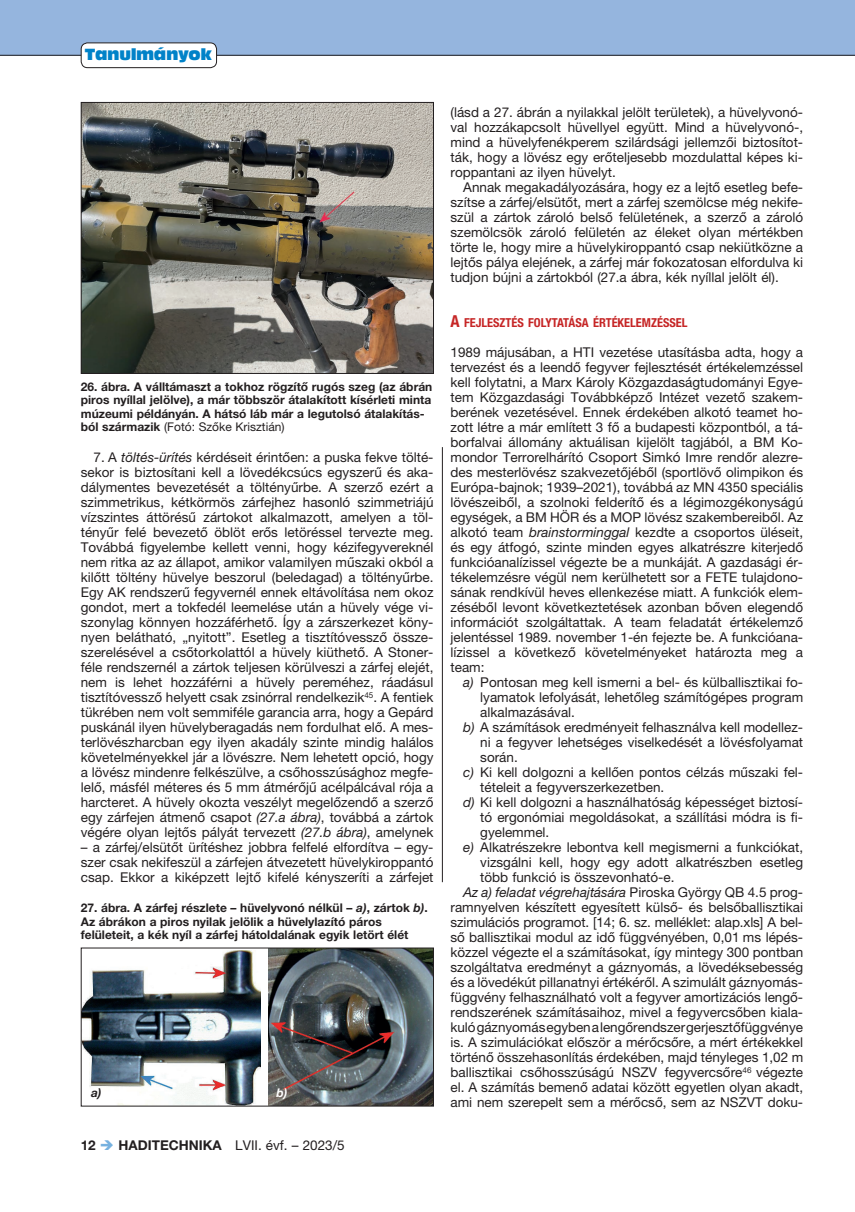
<style>
.page{position:relative;width:855px;height:1212px;background:#fff}
.page>*{position:absolute;margin:0;border:0;box-sizing:border-box;transform-origin:0 0}
.t1{font:15px "Antique Olive Compact";letter-spacing:-.02em;color:#0082c8}
.t2{font:13.5px/15px "Helvetica Neue LT Pro";color:#231f20;text-align:justify}
.t3{font:italic 13.5px "Helvetica Neue LT Pro";color:#231f20}
.t4{font:700 condensed 12.3px "Helvetica Neue LT Pro";color:#c62626}
.t5{font:700 12px/13.5px "Helvetica Neue LT Pro";color:#231f20}
.t6{font:italic 700 12px "Helvetica Neue LT Pro";color:#231f20}
.t7{font:italic 700 12px "Helvetica Neue LT Pro";color:#fff}
.s1{font-weight:400}
.s2{font-style:italic}
.s3{font-weight:700}
.s4{color:#76b1df}
.s5{font-size:16.5px}
.s6{font-style:normal}
</style>
<div class="page">
<div style="left:0;top:0;width:855px;height:55px;background:#95b5de"></div>
<hr style="left:0;top:55px;width:855px;height:1px;background:#231f20">
<div style="left:81px;top:43px;width:135px;height:25px;background:#fff;border-radius:6px"></div>
<div style="left:81px;top:43px;width:136px;height:25px;border:1px solid #231f20;border-radius:6px"></div>
<img style="left:83px;top:104px;width:349px;height:268px">
<div style="left:81px;top:102px;width:353px;height:272px;border:1px solid #231f20"></div>
<img style="left:83px;top:951px;width:177px;height:153px">
<img style="left:268px;top:949px;width:164px;height:155px">
<div style="left:81px;top:947px;width:353px;height:159px;border:1px solid #231f20"></div>
<hr style="left:442px;top:447px;width:1px;height:435px;background:#231f20">
<p class="t1" style="left:85px;top:44px;width:129px">Tanulmányok</p>
<p class="t5" style="left:81px;top:380px;width:353px">26. ábra. A válltámaszt a tokhoz rögzítő rugós szeg (az ábrán piros nyíllal jelölve), a már többször átalakított kísérleti minta múzeumi példányán. A hátsó láb már a legutolsó átalakítás&shy;ból származik <span class="s1">(Fotó: Szőke Krisztián)</span></p>
<p class="t2" style="left:81px;top:450px;width:354px;text-indent:13px">7. A <span class="s2">töltés-ürítés</span> kérdéseit érintően: a puska fekve tölté&shy;sekor is biztosítani kell a lövedékcsúcs egyszerű és aka&shy;dálymentes bevezetését a töltényűrbe. A szerző ezért a szimmetrikus, kétkörmös zárfejhez hasonló szimmetriájú vízszintes áttörésű zártokot alkalmazott, amelyen a töl&shy;tényűr felé bevezető öblöt erős letöréssel tervezte meg.<br>Továbbá figyelembe kellett venni, hogy kézifegyvereknél nem ritka az az állapot, amikor valamilyen műszaki okból a kilőtt töltény hüvelye beszorul (beledagad) a töltényűrbe.<br>Egy AK rendszerű fegyvernél ennek eltávolítása nem okoz gondot, mert a tokfedél leemelése után a hüvely vége vi&shy;szonylag könnyen hozzáférhető. Így a zárszerkezet kön - nyen belátható, „nyitott”. Esetleg a tisztítóvessző össze&shy;szerelésével a csőtorkolattól a hüvely kiüthető. A Stoner&shy;féle rendszernél a zártok teljesen körülveszi a zárfej elejét, nem is lehet hozzáférni a hüvely pereméhez, ráadásul tisztítóvessző helyett csak zsinórral rendelkezik<sup>45</sup>. A fentiek tükrében nem volt semmiféle garancia arra, hogy a Gepárd puskánál ilyen hüvelyberagadás nem fordulhat elő. A mes&shy;terlövészharcban egy ilyen akadály szinte mindig halálos követelményekkel jár a lövészre. Nem lehetett opció, hogy a lövész mindenre felkészülve, a csőhosszúsághoz megfe&shy;lelő, másfél méteres és 5 mm átmérőjű acélpálcával rója a harcteret. A hüvely okozta veszélyt megelőzendő a szerző egy zárfejen átmenő csapot <span class="s2">(27.a ábra)</span>, továbbá a zártok végére olyan lejtős pályát tervezett <span class="s2">(27.b ábra)</span>, amelynek</p>
<p class="t2" style="left:81px;top:840px;width:354px">– a zárfej/elsütőt ürítéshez jobbra felfelé elfordítva – egy&shy;szer csak nekifeszül a zárfejen átvezetett hüvelykiroppantó csap. Ekkor a kiképzett lejtő kifelé kényszeríti a zárfejet</p>
<p class="t5" style="left:81px;top:901px;width:348px">27. ábra. A zárfej részlete – hüvelyvonó nélkül – <span class="s2">a)</span>, zártok <span class="s2">b)</span>.<br>Az ábrákon a piros nyilak jelölik a hüvelylazító páros felületeit, a kék nyíl a zárfej hátoldalának egyik letört élét</p>
<p class="t6" style="left:91px;top:1085px;width:12px">a)</p>
<p class="t7" style="left:276px;top:1085px;width:12px">b)</p>
<p class="t2" style="left:81px;top:1137px;width:265px"><span class="s3">12</span> <span class="s4">➔</span> <span class="s3">HADITECHNIKA</span> LVII. évf. – 2023/5</p>
<p class="t2" style="left:450px;top:105px;width:354px">(lásd a 27. ábrán a nyilakkal jelölt területek), a hüvelyvonó&shy;val hozzákapcsolt hüvellyel együtt. Mind a hüvelyvonó-, mind a hüvelyfenékperem szilárdsági jellemzői biztosítot&shy;ták, hogy a lövész egy erőteljesebb mozdulattal képes ki&shy;roppantani az ilyen hüvelyt.</p>
<p class="t2" style="left:450px;top:180px;width:354px;text-indent:13px">Annak megakadályozására, hogy ez a lejtő esetleg befe&shy;szítse a zárfej/elsütőt, mert a zárfej szemölcse még nekife&shy;szül a zártok zároló belső felületének, a szerző a zároló szemölcsök zároló felületén az éleket olyan mértékben törte le, hogy mire a hüvelykiroppantó csap nekiütközne a lejtős pálya elejének, a zárfej már fokozatosan elfordulva ki tudjon bújni a zártokból (27.a ábra, kék nyíllal jelölt él).</p>
<p class="t4" style="left:450px;top:315px;width:238px"><span class="s5">A</span> FEJLESZTÉS FOLYTATÁSA ÉRTÉKELEMZÉSSEL</p>
<p class="t2" style="left:450px;top:345px;width:354px">1989 májusában, a HTI vezetése utasításba adta, hogy a tervezést és a leendő fegyver fejlesztését értékelemzéssel kell folytatni, a Marx Károly Közgazdaságtudományi Egye&shy;tem Közgazdasági Továbbképző Intézet vezető szakem&shy;berének vezetésével. Ennek érdekében alkotó teamet ho&shy;zott létre a már említett 3 fő a budapesti központból, a tá&shy;borfalvai állomány aktuálisan kijelölt tagjából, a BM Ko&shy;mondor Terrorelhárító Csoport Simkó Imre rendőr alezre&shy;des mesterlövész szakvezetőjéből (sportlövő olimpikon és Európa-bajnok; 1939–2021), továbbá az MN 4350 speciális lövészeiből, a szolnoki felderítő és a légimozgékonyságú egységek, a BM HÖR és a MOP lövész szakembereiből. Az alkotó team <span class="s2">brainstorminggal</span> kezdte a csoportos üléseit, és egy átfogó, szinte minden egyes alkatrészre kiterjedő funkcióanalízissel végezte be a munkáját. A gazdasági ér&shy;tékelemzésre végül nem kerülhetett sor a FETE tulajdono&shy;sának rendkívül heves ellenkezése miatt. A funkciók elem&shy;zéséből levont következtetések azonban bőven elegendő információt szolgáltattak. A team feladatát értékelemző jelentéssel 1989. november 1-én fejezte be. A funkcióana&shy;lízissel a következő követelményeket határozta meg a team:</p>
<p class="t2" style="left:463px;top:675px;width:341px"><span class="s2">a)</span> Pontosan meg kell ismerni a bel- és külballisztikai fo-</p>
<p class="t2" style="left:480px;top:690px;width:324px">lyamatok lefolyását, lehetőleg számítógépes program</p>
<p class="t2" style="left:480px;top:705px;width:96px">alkalmazásával.</p>
<p class="t2" style="left:463px;top:720px;width:341px"><span class="s2">b)</span> A számítások eredményeit felhasználva kell modellez-</p>
<p class="t2" style="left:480px;top:735px;width:324px">ni a fegyver lehetséges viselkedését a lövésfolyamat</p>
<p class="t2" style="left:480px;top:750px;width:39px">során.</p>
<p class="t2" style="left:463px;top:765px;width:341px"><span class="s2">c)</span> Ki kell dolgozni a kellően pontos célzás műszaki fel-</p>
<p class="t2" style="left:480px;top:780px;width:185px">tételeit a fegyverszerkezetben.</p>
<p class="t2" style="left:463px;top:795px;width:341px"><span class="s2">d)</span> Ki kell dolgozni a használhatóság képességet biztosí-</p>
<p class="t2" style="left:480px;top:810px;width:324px">tó ergonómiai megoldásokat, a szállítási módra is fi-</p>
<p class="t2" style="left:480px;top:825px;width:71px">gyelemmel.</p>
<p class="t2" style="left:463px;top:840px;width:341px"><span class="s2">e)</span> Alkatrészekre lebontva kell megismerni a funkciókat,</p>
<p class="t2" style="left:480px;top:855px;width:324px">vizsgálni kell, hogy egy adott alkatrészben esetleg</p>
<p class="t2" style="left:480px;top:870px;width:196px">több funkció is összevonható-e.</p>
<p class="t3" style="left:463px;top:884px;width:341px">Az a) feladat végrehajtására <span class="s6">Piroska György QB 4.5 prog-</span></p>
<p class="t2" style="left:450px;top:900px;width:354px">ramnyelven készített egyesített külső- és belsőballisztikai</p>
<p class="t2" style="left:450px;top:915px;width:353px">szimulációs programot. [14; 6. sz. melléklet: alap.xls] A bel-</p>
<p class="t2" style="left:450px;top:930px;width:354px">ső ballisztikai modul az idő függvényében, 0,01 ms lépés-</p>
<p class="t2" style="left:450px;top:945px;width:354px">közzel végezte el a számításokat, így mintegy 300 pontban</p>
<p class="t2" style="left:450px;top:960px;width:354px">szolgáltatva eredményt a gáznyomás, a lövedéksebesség</p>
<p class="t2" style="left:450px;top:975px;width:353px">és a lövedékút pillanatnyi értékéről. A szimulált gáznyomás-</p>
<p class="t2" style="left:450px;top:990px;width:354px">függvény felhasználható volt a fegyver amortizációs lengő-</p>
<p class="t2" style="left:450px;top:1004px;width:354px">rendszerének számításaihoz, mivel a fegyvercsőben kiala-</p>
<p class="t2" style="left:450px;top:1019px;width:354px">kuló gáznyomás egyben a lengőrendszer gerjesztőfüggvénye</p>
<p class="t2" style="left:450px;top:1034px;width:354px">is. A szimulációkat először a mérőcsőre, a mért értékekkel</p>
<p class="t2" style="left:450px;top:1049px;width:354px">történő összehasonlítás érdekében, majd tényleges 1,02 m</p>
<p class="t2" style="left:450px;top:1064px;width:354px">ballisztikai csőhosszúságú NSZV fegyvercsőre<sup>46</sup> végezte</p>
<p class="t2" style="left:450px;top:1080px;width:354px">el. A számítás bemenő adatai között egyetlen olyan akadt,</p>
<p class="t2" style="left:450px;top:1095px;width:354px">ami nem szerepelt sem a mérőcső, sem az NSZVT doku-</p>
</div>
